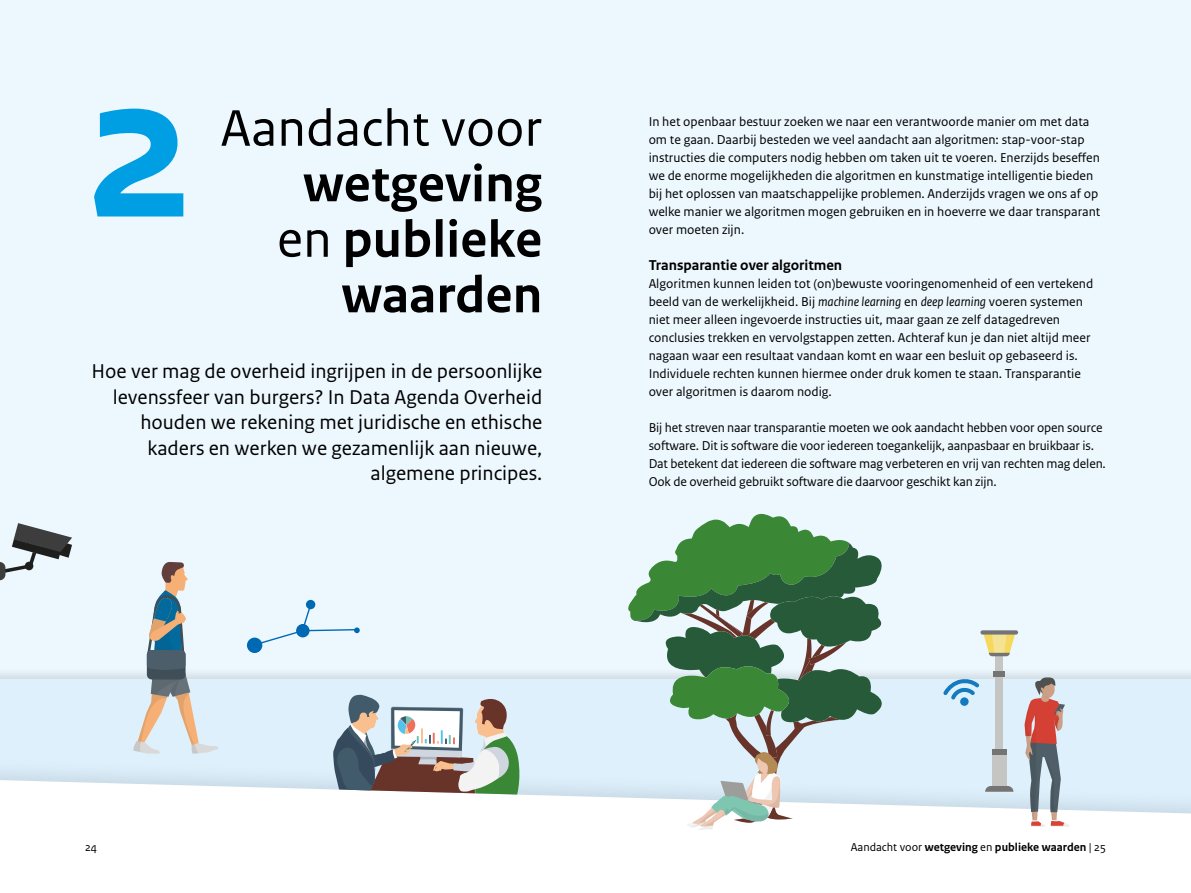
<style>
.page{position:relative;width:1191px;height:893px;background:#fff}
.page>*{position:absolute;margin:0;border:0;box-sizing:border-box;transform-origin:0 0}
.t1{font:700 214.5px "Rijksoverheid Sans Text";color:#009fe3}
.H2_-_var3{font:700 54px/55.5px "Rijksoverheid Sans Text";color:#000;text-align:right}
.t2{font:21px/25.5px "Rijksoverheid Sans Text";color:#000;text-align:right}
.H3_-_var1{font:700 15px "Rijksoverheid Sans Text";color:#000}
.t3{font:13.5px/18px "Rijksoverheid Sans Text";color:#000}
.t4{font:700 12px "Rijksoverheid Sans Text";color:#000}
.t5{font:12px "Rijksoverheid Sans Text";color:#000}
.s1{font-weight:400}
.s2{font-style:italic}
</style>
<div class="page">
<div style="left:0;top:0;width:1191px;height:711px;background:#ecf7fe"></div>
<div style="left:0;top:666px;width:1191px;height:164px;background:#000;opacity:.11"></div>
<div style="left:0;top:679px;width:1191px;height:147px;background:#ddf0fc"></div>
<svg style="left:0;top:780px;width:1191px;height:50px;fill:#fff"></svg>
<svg style="left:333px;top:694px;width:189px;height:101px"></svg>
<svg style="left:0;top:523px;width:72px;height:57px"></svg>
<svg style="left:133px;top:562px;width:85px;height:192px"></svg>
<svg style="left:1024px;top:677px;width:45px;height:150px"></svg>
<div style="left:992px;top:755px;width:14px;height:34px;background:#c5c5c4"></div>
<div style="left:995px;top:653px;width:8px;height:99px;background:#c5c5c4"></div>
<div style="left:992px;top:749px;width:14px;height:6px;background:#747474"></div>
<div style="left:993px;top:671px;width:11px;height:6px;background:#747474"></div>
<svg style="left:985px;top:786px;width:28px;height:6px"></svg>
<svg style="left:984px;top:635px;width:31px;height:21px"></svg>
<div style="left:980px;top:630px;width:38px;height:5px;background:#747474;border-radius:2px"></div>
<svg style="left:959px;top:697px;width:10px;height:9px"></svg>
<svg style="left:943px;top:678px;width:36px;height:22px"></svg>
<svg style="left:623px;top:514px;width:269px;height:316px"></svg>
<div style="left:247px;top:638px;width:15px;height:15px;background:#0069b3;border-radius:50%"></div>
<svg style="left:251px;top:604px;width:109px;height:43px"></svg>
<div style="left:306px;top:600px;width:9px;height:9px;background:#0069b3;border-radius:50%"></div>
<p class="t1" style="left:85px;top:25px;width:111px">2</p>
<h2 class="H2_-_var3" style="left:220px;top:101px;width:323px"><span class="s1">Aandacht voor </span>wetgeving<br><span class="s1">en</span> publieke waarden</h2>
<p class="t2" style="left:91px;top:359px;width:452px">Hoe ver mag de overheid ingrijpen in de persoonlijke levenssfeer van burgers? In Data Agenda Overheid houden we rekening met juridische en ethische kaders en werken we gezamenlijk aan nieuwe, algemene principes.</p>
<p class="t3" style="left:648px;top:113px;width:453px">In het openbaar bestuur zoeken we naar een verantwoorde manier om met data om te gaan. Daarbij besteden we veel aandacht aan algoritmen: stap-voor-stap instructies die computers nodig hebben om taken uit te voeren. Enerzijds beseffen we de enorme mogelijkheden die algoritmen en kunstmatige intelligentie bieden bij het oplossen van maatschappelijke problemen. Anderzijds vragen we ons af op welke manier we algoritmen mogen gebruiken en in hoeverre we daar transparant over moeten zijn.</p>
<h3 class="H3_-_var1" style="left:648px;top:257px;width:195px">Transparantie over algoritmen</h3>
<p class="t3" style="left:648px;top:275px;width:446px">Algoritmen kunnen leiden tot (on)bewuste vooringenomenheid of een vertekend beeld van de werkelijkheid. Bij <span class="s2">machine learning</span> en <span class="s2">deep learning</span> voeren systemen niet meer alleen ingevoerde instructies uit, maar gaan ze zelf datagedreven conclusies trekken en vervolgstappen zetten. Achteraf kun je dan niet altijd meer nagaan waar een resultaat vandaan komt en waar een besluit op gebaseerd is.<br>Individuele rechten kunnen hiermee onder druk komen te staan. Transparantie over algoritmen is daarom nodig.</p>
<p class="t3" style="left:648px;top:419px;width:459px">Bij het streven naar transparantie moeten we ook aandacht hebben voor open source software. Dit is software die voor iedereen toegankelijk, aanpasbaar en bruikbaar is.<br>Dat betekent dat iedereen die software mag verbeteren en vrij van rechten mag delen.<br>Ook de overheid gebruikt software die daarvoor geschikt kan zijn.</p>
<p class="t5" style="left:85px;top:840px;width:14px">24</p>
<p class="t4" style="left:850px;top:840px;width:257px"><span class="s1">Aandacht voor</span> wetgeving <span class="s1">en</span> publieke waarden <span class="s1">| 25</span></p>
</div>
